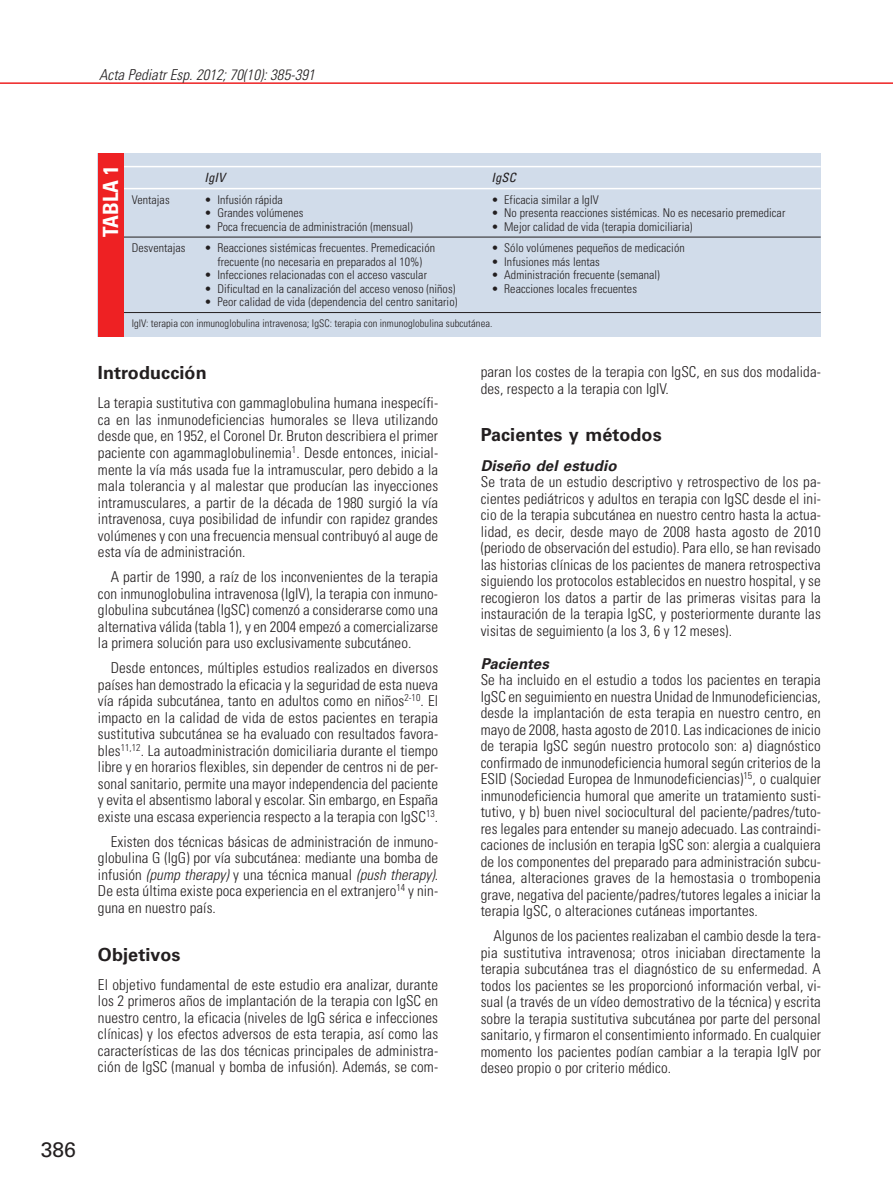
<style>
.page{position:relative;width:893px;height:1191px;background:#fff}
.page>*{position:absolute;margin:0;border:0;box-sizing:border-box;transform-origin:0 0}
.t1{font:700 condensed 21px "Univers LT Std";letter-spacing:.005em;color:#fff}
.t2{font:21px "Univers LT Std";color:#231f20}
.t3{font:700 18px "Univers LT Std";letter-spacing:.005em;color:#231f20}
.t4{font:300 condensed 15px/16.5px "Univers LT Std";letter-spacing:.005em;color:#231f20;text-align:justify}
.t5{font:italic 300 condensed 15px "Univers LT Std";letter-spacing:.005em;color:#231f20}
.t6{font:italic 700 15px "Univers LT Std";letter-spacing:.005em;color:#231f20}
.t7{font:italic condensed 12.75px "Univers LT Std";letter-spacing:.005em;color:#231f20}
.t8{font:300 condensed 12px/13.5px "Univers LT Std";letter-spacing:.005em;color:#231f20;text-align:center}
.t9{font:300 condensed 10.5px "Univers LT Std";letter-spacing:.005em;color:#231f20}
.s1{font-style:italic}
</style>
<div class="page">
<hr style="left:0;top:82px;width:893px;height:2px;background:#ee2123">
<div style="left:98px;top:153px;width:723px;height:183px;background:#d1dcea"></div>
<hr style="left:111px;top:237px;width:710px;height:1px;background:#231f20">
<hr style="left:111px;top:312px;width:710px;height:1px;background:#231f20">
<hr style="left:111px;top:166px;width:710px;height:1px;background:#fff">
<hr style="left:111px;top:188px;width:710px;height:1px;background:#fff">
<div style="left:98px;top:153px;width:25px;height:183px;background:#ee2123"></div>
<p class="t5" style="left:99px;top:67px;width:217px">Acta Pediatr Esp. 2012; 70(10): 385-391</p>
<h1 class="t1" style="left:101px;top:237px;width:73px;rotate:-90deg">TABLA 1</h1>
<p class="t7" style="left:205px;top:172px;width:22px">IgIV</p>
<p class="t7" style="left:491px;top:172px;width:26px">IgSC</p>
<p class="t8" style="left:132px;top:193px;width:39px">Ventajas</p>
<p class="t8" style="left:205px;top:193px;width:80px">• Infusión rápida</p>
<p class="t8" style="left:205px;top:207px;width:100px">• Grandes volúmenes</p>
<p class="t8" style="left:205px;top:220px;width:210px">• Poca frecuencia de administración (mensual)</p>
<p class="t8" style="left:132px;top:242px;width:55px">Desventajas</p>
<p class="t8" style="left:205px;top:242px;width:232px">• Reacciones sistémicas frecuentes. Premedicación frecuente (no necesaria en preparados al 10%)</p>
<p class="t8" style="left:205px;top:269px;width:224px">• Infecciones relacionadas con el acceso vascular</p>
<p class="t8" style="left:205px;top:282px;width:252px">• Dificultad en la canalización del acceso venoso (niños)</p>
<p class="t8" style="left:205px;top:296px;width:254px">• Peor calidad de vida (dependencia del centro sanitario)</p>
<p class="t8" style="left:491px;top:193px;width:109px">• Eficacia similar a IgIV</p>
<p class="t8" style="left:491px;top:207px;width:295px">• No presenta reacciones sistémicas. No es necesario premedicar</p>
<p class="t8" style="left:491px;top:220px;width:202px">• Mejor calidad de vida (terapia domiciliaria)</p>
<p class="t8" style="left:491px;top:242px;width:195px">• Sólo volúmenes pequeños de medicación</p>
<p class="t8" style="left:491px;top:255px;width:110px">• Infusiones más lentas</p>
<p class="t8" style="left:491px;top:269px;width:170px">• Administración frecuente (semanal)</p>
<p class="t8" style="left:491px;top:282px;width:147px">• Reacciones locales frecuentes</p>
<p class="t9" style="left:132px;top:318px;width:362px">IgIV: terapia con inmunoglobulina intravenosa; IgSC: terapia con inmunoglobulina subcutánea.</p>
<p class="t3" style="left:98px;top:364px;width:110px">Introducción</p>
<p class="t4" style="left:98px;top:396px;width:342px">La terapia sustitutiva con gammaglobulina humana inespecífi&shy;ca en las inmunodeficiencias humorales se lleva utilizando desde que, en 1952, el Coronel Dr. Bruton describiera el primer paciente con agammaglobulinemia<sup>1</sup>. Desde entonces, inicial&shy;mente la vía más usada fue la intramuscular, pero debido a la mala tolerancia y al malestar que producían las inyecciones intramusculares, a partir de la década de 1980 surgió la vía intravenosa, cuya posibilidad de infundir con rapidez grandes volúmenes y con una frecuencia mensual contribuyó al auge de esta vía de administración.</p>
<p class="t4" style="left:98px;top:569px;width:342px;text-indent:13px">A partir de 1990, a raíz de los inconvenientes de la terapia con inmunoglobulina intravenosa (IgIV), la terapia con inmuno&shy;globulina subcutánea (IgSC) comenzó a considerarse como una alternativa válida (tabla 1), y en 2004 empezó a comercializarse la primera solución para uso exclusivamente subcutáneo.</p>
<p class="t4" style="left:98px;top:660px;width:342px;text-indent:13px">Desde entonces, múltiples estudios realizados en diversos países han demostrado la eficacia y la seguridad de esta nueva vía rápida subcutánea, tanto en adultos como en niños<sup>2-10</sup>. El impacto en la calidad de vida de estos pacientes en terapia sustitutiva subcutánea se ha evaluado con resultados favora&shy;bles<sup>11,12</sup>. La autoadministración domiciliaria durante el tiempo libre y en horarios flexibles, sin depender de centros ni de per&shy;sonal sanitario, permite una mayor independencia del paciente y evita el absentismo laboral y escolar. Sin embargo, en España existe una escasa experiencia respecto a la terapia con IgSC<sup>13</sup>.</p>
<p class="t4" style="left:98px;top:834px;width:342px;text-indent:13px">Existen dos técnicas básicas de administración de inmuno&shy;glo bulina G (IgG) por vía subcutánea: mediante una bomba de infusión <span class="s1">(pump therapy)</span> y una técnica manual <span class="s1">(push therapy)</span>.<br>De esta última existe poca experiencia en el extranjero<sup>14</sup> y nin&shy;guna en nuestro país.</p>
<p class="t3" style="left:98px;top:945px;width:84px">Objetivos</p>
<p class="t4" style="left:98px;top:977px;width:342px">El objetivo fundamental de este estudio era analizar, durante los 2 primeros años de implantación de la terapia con IgSC en nuestro centro, la eficacia (niveles de IgG sérica e infecciones clínicas) y los efectos adversos de esta terapia, así como las características de las dos técnicas principales de administra&shy;ción de IgSC (manual y bomba de infusión). Además, se com-</p>
<p class="t4" style="left:481px;top:364px;width:342px">paran los costes de la terapia con IgSC, en sus dos modalida&shy;des, respecto a la terapia con IgIV.</p>
<p class="t3" style="left:481px;top:426px;width:182px">Pacientes y métodos</p>
<p class="t6" style="left:481px;top:458px;width:137px">Diseño del estudio</p>
<p class="t4" style="left:481px;top:474px;width:342px">Se trata de un estudio descriptivo y retrospectivo de los pa&shy;cientes pediátricos y adultos en terapia con IgSC desde el ini&shy;cio de la terapia subcutánea en nuestro centro hasta la actua&shy;lidad, es decir, desde mayo de 2008 hasta agosto de 2010 (periodo de observación del estudio). Para ello, se han revisado las historias clínicas de los pacientes de manera retrospectiva siguiendo los protocolos establecidos en nuestro hospital, y se recogieron los datos a partir de las primeras visitas para la instauración de la terapia IgSC, y posteriormente durante las visitas de seguimiento (a los 3, 6 y 12 meses).</p>
<p class="t6" style="left:481px;top:656px;width:70px">Pacientes</p>
<p class="t4" style="left:481px;top:672px;width:342px">Se ha incluido en el estudio a todos los pacientes en terapia IgSC en seguimiento en nuestra Unidad de Inmunodeficiencias, desde la implantación de esta terapia en nuestro centro, en mayo de 2008, hasta agosto de 2010. Las indicaciones de inicio de terapia IgSC según nuestro protocolo son: a) diagnóstico confirmado de inmunodeficiencia humoral según criterios de la ESID (Sociedad Europea de Inmunodeficiencias)<sup>15</sup>, o cualquier inmunodeficiencia humoral que amerite un tratamiento susti&shy;tutivo, y b) buen nivel sociocultural del paciente/padres/tuto&shy;res legales para entender su manejo adecuado. Las contraindi&shy;caciones de inclusión en terapia IgSC son: alergia a cualquiera de los componentes del preparado para administración subcu&shy;tánea, alteraciones graves de la hemostasia o trombopenia grave, negativa del paciente/padres/tutores legales a iniciar la terapia IgSC, o alteraciones cutáneas importantes.</p>
<p class="t4" style="left:481px;top:928px;width:342px;text-indent:13px">Algunos de los pacientes realizaban el cambio desde la tera&shy;pia sustitutiva intravenosa; otros iniciaban directamente la terapia subcutánea tras el diagnóstico de su enfermedad. A todos los pacientes se les proporcionó información verbal, vi&shy;sual (a través de un vídeo demostrativo de la técnica) y escrita sobre la terapia sustitutiva subcutánea por parte del personal sanitario, y firmaron el consentimiento informado. En cualquier momento los pacientes podían cambiar a la terapia IgIV por deseo propio o por criterio médico.</p>
<h1 class="t2" style="left:41px;top:1139px;width:37px">386</h1>
</div>
